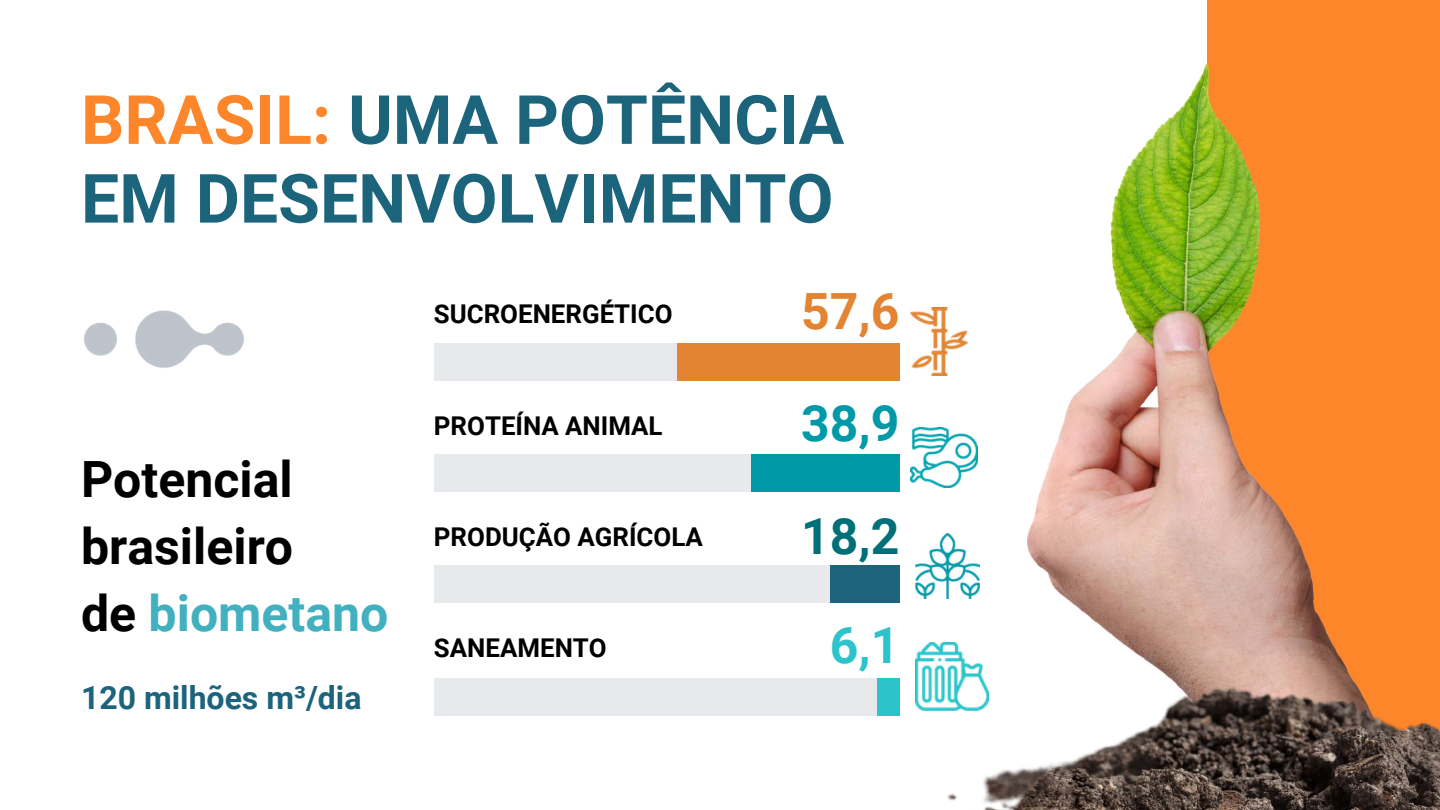
<style>
.page{position:relative;width:1440px;height:810px;background:#fff}
.page>*{position:absolute;margin:0;border:0;box-sizing:border-box;transform-origin:0 0}
.t1{font:700 68px/78.8px "Roboto";color:#1c637c}
.t2{font:700 50px/66.8px "Roboto";color:#000}
.t3{font:700 50px "Roboto";color:#e28431}
.t4{font:700 50px "Roboto";color:#0099a8}
.t5{font:700 50px "Roboto";color:#007078}
.t6{font:700 50px "Roboto";color:#2dc3ca}
.t7{font:700 32px "Roboto";color:#1c637c}
.t8{font:700 25.9px "Roboto";color:#000}
.s1{color:#fd852a}
.s2{color:#43b0c0}
</style>
<div class="page">
<div style="left:434px;top:343px;width:466px;height:37px;background:#e28431"></div>
<div style="left:434px;top:343px;width:242px;height:37px;background:#e7e9ec"></div>
<div style="left:434px;top:455px;width:466px;height:37px;background:#0099a8"></div>
<div style="left:434px;top:455px;width:317px;height:37px;background:#e7e9ec"></div>
<div style="left:434px;top:566px;width:466px;height:37px;background:#1c637c"></div>
<div style="left:434px;top:566px;width:396px;height:37px;background:#e7e9ec"></div>
<div style="left:434px;top:678px;width:466px;height:38px;background:#2dc3ca"></div>
<div style="left:434px;top:678px;width:442px;height:38px;background:#e7e9ec"></div>
<img style="left:910px;top:307px;width:58px;height:69px">
<img style="left:910px;top:427px;width:68px;height:61px">
<img style="left:915px;top:534px;width:65px;height:64px">
<img style="left:915px;top:643px;width:72px;height:64px">
<div style="left:1207px;top:0;width:233px;height:792px;background:#fd852a"></div>
<img style="left:1028px;top:64px;width:330px;height:622px">
<img style="left:917px;top:686px;width:523px;height:124px">
<img style="left:84px;top:310px;width:160px;height:58px">
<h1 class="t1" style="left:81px;top:81px;width:765px"><span class="s1">BRASIL:</span> UMA POTÊNCIA<br>EM DESENVOLVIMENTO</h1>
<h2 class="t2" style="left:81px;top:447px;width:309px">Potencial brasileiro<br>de <span class="s2">biometano</span></h2>
<p class="t7" style="left:81px;top:679px;width:282px">120 milhões m³/dia</p>
<p class="t8" style="left:434px;top:299px;width:240px">SUCROENERGÉTICO</p>
<p class="t8" style="left:434px;top:411px;width:230px">PROTEÍNA ANIMAL</p>
<p class="t8" style="left:434px;top:522px;width:270px">PRODUÇÃO AGRÍCOLA</p>
<p class="t8" style="left:434px;top:633px;width:174px">SANEAMENTO</p>
<h2 class="t3" style="left:801px;top:283px;width:100px">57,6</h2>
<h2 class="t4" style="left:801px;top:394px;width:100px">38,9</h2>
<h2 class="t5" style="left:801px;top:508px;width:100px">18,2</h2>
<h2 class="t6" style="left:830px;top:617px;width:71px">6,1</h2>
</div>
